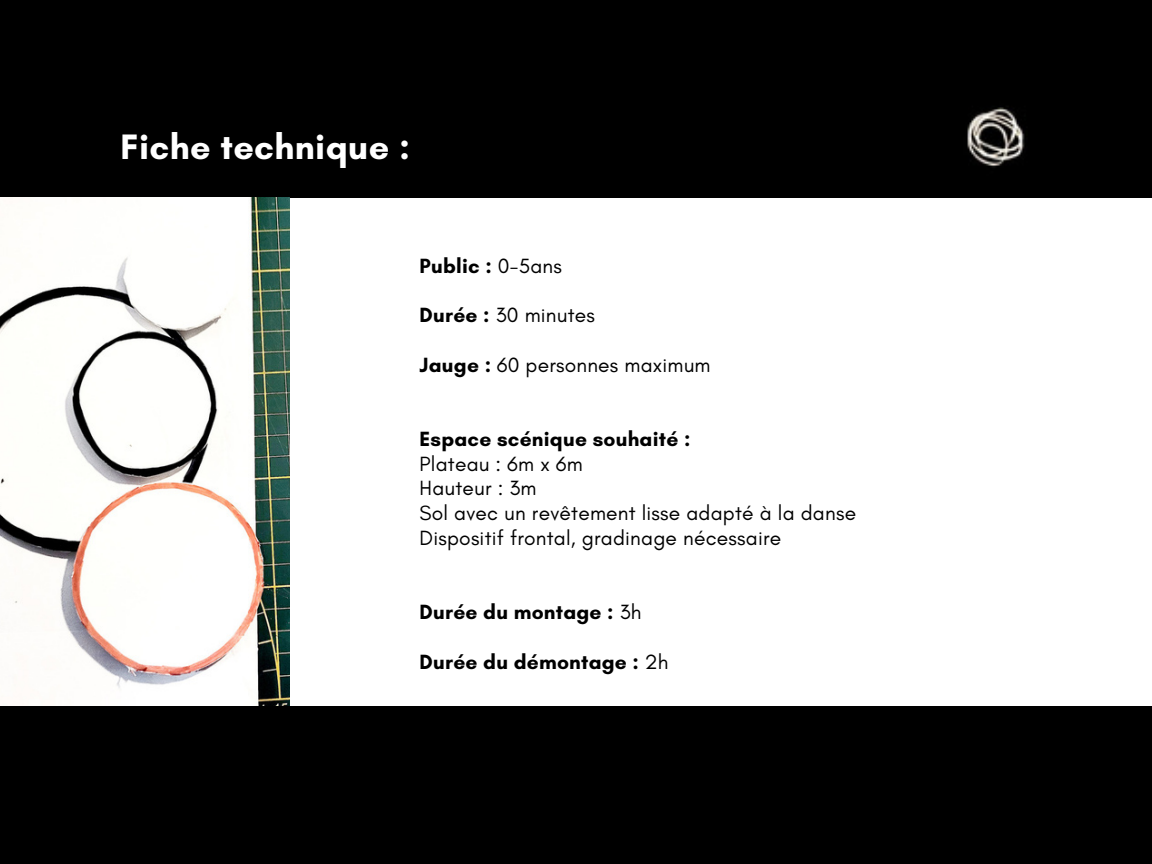
<style>
.page{position:relative;width:1152px;height:864px;background:#000}
.page>*{position:absolute;margin:0;border:0;box-sizing:border-box;transform-origin:0 0}
.t1{font:700 36px "Glacial Indifference";letter-spacing:.01em;color:#fff}
.t2{font:21px "Glacial Indifference";letter-spacing:.01em;color:#000}
.t3{font:700 21px "Glacial Indifference";letter-spacing:.01em;color:#000}
.s1{font-weight:400}
.s2{font-weight:700}
</style>
<div class="page">
<img style="left:967px;top:107px;width:58px;height:60px">
<img style="left:0;top:198px;width:290px;height:507px">
<div style="left:290px;top:198px;width:862px;height:507px;background:#fff"></div>
<p class="t1" style="left:121px;top:125px;width:291px">Fiche technique :</p>
<p class="t3" style="left:420px;top:253px;width:144px">Public : <span class="s1">0-5ans</span></p>
<p class="t2" style="left:420px;top:302px;width:177px"><span class="s2">Durée :</span> 30 minutes</p>
<p class="t2" style="left:420px;top:352px;width:293px"><span class="s2">Jauge :</span> 60 personnes maximum</p>
<p class="t3" style="left:420px;top:426px;width:272px">Espace scénique souhaité :</p>
<p class="t2" style="left:420px;top:451px;width:165px">Plateau : 6m x 6m</p>
<p class="t2" style="left:420px;top:475px;width:118px">Hauteur : 3m</p>
<p class="t2" style="left:420px;top:500px;width:438px">Sol avec un revêtement lisse adapté à la danse</p>
<p class="t2" style="left:420px;top:525px;width:363px">Dispositif frontal, gradinage nécessaire</p>
<p class="t3" style="left:420px;top:599px;width:224px">Durée du montage : <span class="s1">3h</span></p>
<p class="t3" style="left:420px;top:649px;width:250px">Durée du démontage : <span class="s1">2h</span></p>
</div>
